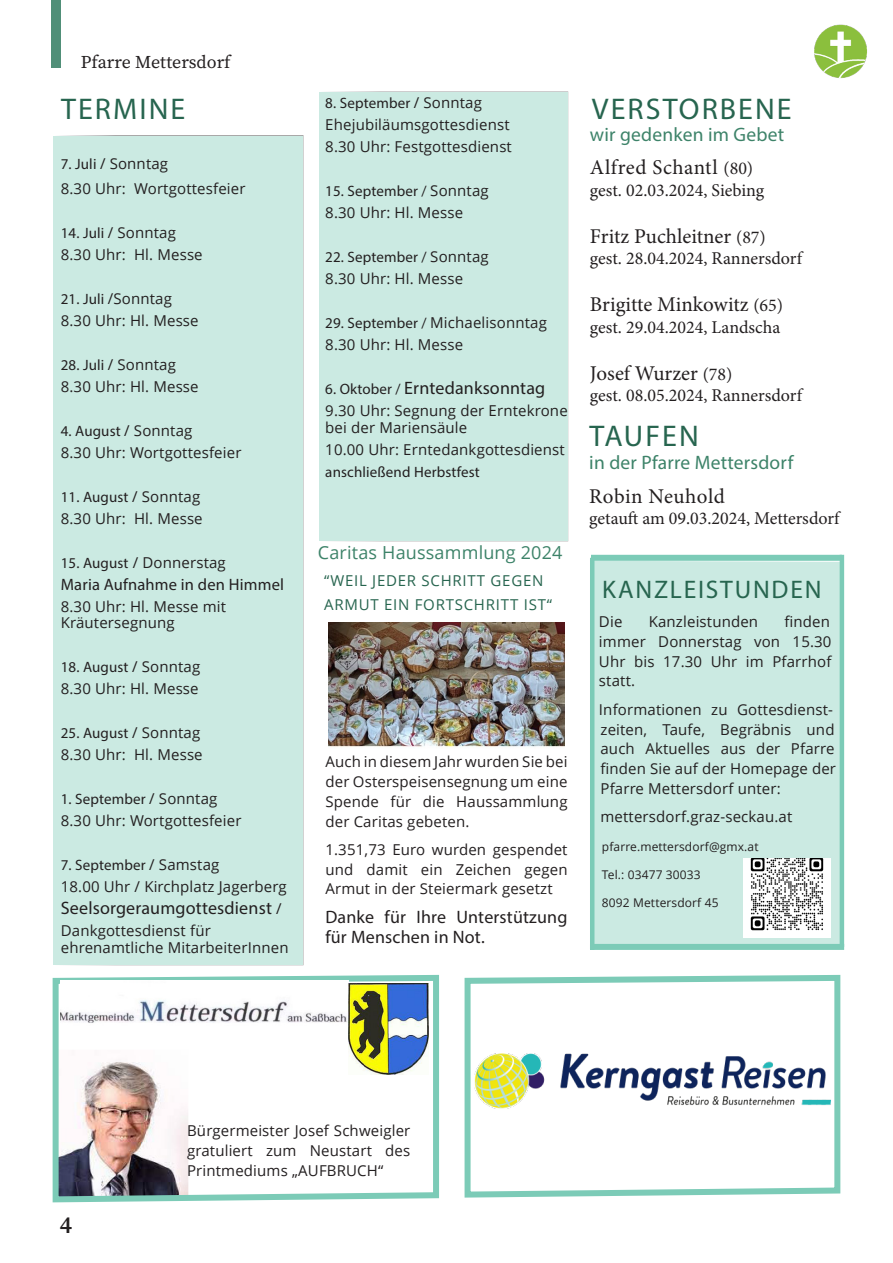
<style>
.page{position:relative;width:893px;height:1263px;background:#fff}
.page>*{position:absolute;margin:0;border:0;box-sizing:border-box;transform-origin:0 0}
.Überschrift{font:30px "Myriad Pro";letter-spacing:.07em;color:#27654f}
.Überschrift-2{font:25.5px "Myriad Pro";letter-spacing:.07em;color:#27654f}
.t1{font:24px "Source Serif Variable";color:#231f20}
.t2{font:21px "Minion Pro";color:#231f20}
.t3{font:21px "Minion Pro";letter-spacing:.025em;color:#231f20}
.Unterüberschrift{font:19.5px "Myriad Pro";letter-spacing:.01em;color:#3d8369}
.t4{font:18px "Minion Pro";color:#231f20}
.Seitentext{font:18px/19.8px "Myriad Pro";letter-spacing:.01em;color:#231f20}
.Unterüberschrift-2{font:18px "Open Sans";letter-spacing:.01em;color:#3d8369}
.t5{font:18px "Source Serif Variable";color:#231f20}
.Seitentext-2{font:16.5px "Myriad Pro";letter-spacing:.01em;color:#231f20}
.Seitentext-3{font:15px/19.8px "Open Sans";letter-spacing:.01em;color:#231f20}
.Seitentext-4{font:15px "Myriad Pro";letter-spacing:.01em;color:#231f20}
.Überschrift-3{font:15px/24px "Open Sans";letter-spacing:.05em;color:#27654f}
.Seitentext-5{font:12px "Open Sans";letter-spacing:.01em;color:#231f20}
.s1{font-family:"Myriad Pro"}
.s2{font-family:"Open Sans"}
.s3{font-family:"Open Sans";font-size:15px}
.s4{font-size:15px}
.s5{font-size:18px}
</style>
<div class="page">
<div style="left:51px;top:0;width:9px;height:68px;background:#508f78"></div>
<img style="left:814px;top:24px;width:53px;height:54px">
<div style="left:318px;top:91px;width:250px;height:450px;background:#cbeae2;border:2px solid #fff"></div>
<div style="left:53px;top:135px;width:250px;height:830px;background:#cbeae2"></div>
<svg style="left:52px;top:974px;width:387px;height:229px"></svg>
<svg style="left:464px;top:974px;width:377px;height:224px"></svg>
<img style="left:61px;top:980px;width:288px;height:49px">
<img style="left:349px;top:984px;width:79px;height:91px">
<div style="left:591px;top:555px;width:251px;height:6px;background:#7ccbb7"></div>
<div style="left:594px;top:561px;width:246px;height:383px;background:#cbeae2"></div>
<img style="left:744px;top:858px;width:87px;height:79px">
<hr style="left:590px;top:558px;width:4px;height:392px;background:#7ccbb7">
<hr style="left:840px;top:555px;width:4px;height:392px;background:#7ccbb7">
<div style="left:590px;top:944px;width:254px;height:6px;background:#7ccbb7"></div>
<img style="left:328px;top:623px;width:236px;height:124px">
<p class="t5" style="left:81px;top:50px;width:151px">Pfarre Mettersdorf</p>
<p class="Überschrift" style="left:61px;top:90px;width:126px">TERMINE</p>
<p class="Seitentext-3" style="left:61px;top:153px;width:109px"><span class="s1">7. Juli</span> / Sonntag</p>
<p class="Seitentext-3" style="left:61px;top:178px;width:186px">8.30 Uhr: Wortgottesfeier</p>
<p class="Seitentext-3" style="left:61px;top:222px;width:117px"><span class="s1">14. Juli</span> / Sonntag</p>
<p class="Seitentext-3" style="left:61px;top:244px;width:143px">8.30 Uhr: Hl. Messe</p>
<p class="Seitentext-3" style="left:61px;top:288px;width:113px"><span class="s1">21. Juli</span> /Sonntag</p>
<p class="Seitentext-3" style="left:61px;top:310px;width:139px">8.30 Uhr: Hl. Messe</p>
<p class="Seitentext-3" style="left:61px;top:354px;width:117px"><span class="s1">28. Juli</span> / Sonntag</p>
<p class="Seitentext-3" style="left:61px;top:376px;width:139px">8.30 Uhr: Hl. Messe</p>
<p class="Seitentext-4" style="left:61px;top:421px;width:133px">4. August <span class="s2">/ Sonntag</span></p>
<p class="Seitentext-3" style="left:61px;top:442px;width:182px">8.30 Uhr: Wortgottesfeier</p>
<p class="Seitentext-4" style="left:61px;top:487px;width:141px">11. August <span class="s2">/ Sonntag</span></p>
<p class="Seitentext-3" style="left:61px;top:508px;width:143px">8.30 Uhr: Hl. Messe</p>
<p class="Seitentext-3" style="left:61px;top:552px;width:167px"><span class="s1">15. August</span> / Donnerstag</p>
<p class="Seitentext-2" style="left:61px;top:574px;width:225px">Maria Aufnahme in den Himmel</p>
<p class="Seitentext-3" style="left:61px;top:597px;width:167px;line-height:16.5px">8.30 Uhr: Hl. Messe mit<br>Kräutersegnung</p>
<p class="Seitentext-4" style="left:61px;top:658px;width:141px">18. August <span class="s2">/ Sonntag</span></p>
<p class="Seitentext-3" style="left:61px;top:678px;width:139px">8.30 Uhr: Hl. Messe</p>
<p class="Seitentext-4" style="left:61px;top:724px;width:141px">25. August <span class="s2">/ Sonntag</span></p>
<p class="Seitentext-3" style="left:61px;top:744px;width:143px">8.30 Uhr: Hl. Messe</p>
<p class="Seitentext-4" style="left:61px;top:790px;width:158px">1. September <span class="s2">/ Sonntag</span></p>
<p class="Seitentext-3" style="left:61px;top:810px;width:182px">8.30 Uhr: Wortgottesfeier</p>
<p class="Seitentext-4" style="left:61px;top:856px;width:160px">7. September <span class="s2">/ Samstag</span></p>
<p class="Seitentext-3" style="left:61px;top:876px;width:228px">18.00 Uhr / Kirchplatz Jagerberg</p>
<p class="Seitentext" style="left:61px;top:898px;width:222px">Seelsorgeraumgottesdienst <span class="s3">/</span></p>
<p class="Seitentext-3" style="left:61px;top:922px;width:229px;line-height:16.5px">Dankgottesdienst für ehrenamtliche MitarbeiterInnen</p>
<p class="Seitentext-4" style="left:325px;top:94px;width:158px">8. September <span class="s2">/ Sonntag</span></p>
<p class="Seitentext-3" style="left:325px;top:114px;width:186px">Ehejubiläumsgottesdienst</p>
<p class="Seitentext-3" style="left:325px;top:136px;width:188px">8.30 Uhr: Festgottesdienst</p>
<p class="Seitentext-4" style="left:325px;top:182px;width:165px">15. September / <span class="s2">Sonntag</span></p>
<p class="Seitentext-3" style="left:325px;top:203px;width:139px">8.30 Uhr: Hl. Messe</p>
<p class="Seitentext-4" style="left:325px;top:248px;width:165px">22. September / <span class="s2">Sonntag</span></p>
<p class="Seitentext-3" style="left:325px;top:269px;width:139px">8.30 Uhr: Hl. Messe</p>
<p class="Seitentext-3" style="left:325px;top:313px;width:223px"><span class="s1">29. September /</span> Michaelisonntag</p>
<p class="Seitentext-3" style="left:325px;top:335px;width:139px">8.30 Uhr: Hl. Messe</p>
<p class="Seitentext" style="left:325px;top:378px;width:222px"><span class="s4">6. Oktober /</span> Erntedanksonntag</p>
<p class="Seitentext-3" style="left:325px;top:402px;width:244px;line-height:16.5px">9.30 Uhr: Segnung der Erntekrone bei der Mariensäule</p>
<p class="Seitentext-3" style="left:325px;top:439px;width:241px">10.00 Uhr: Erntedankgottesdienst</p>
<p class="Seitentext-4" style="left:325px;top:462px;width:156px">anschließend Herbstfest</p>
<p class="Unterüberschrift-2" style="left:318px;top:540px;width:246px">Caritas Haussammlung 2024</p>
<p class="Überschrift-3" style="left:324px;top:568px;width:229px">“WEIL JEDER SCHRITT GEGEN<br>ARMUT EIN FORTSCHRITT IST“</p>
<p class="Seitentext-3" style="left:325px;top:751px;width:244px;text-align:justify">Auch in diesem Jahr wurden Sie bei der Osterspeisensegnung um eine Spende für die Haussammlung der Caritas gebeten.</p>
<p class="Seitentext-3" style="left:325px;top:839px;width:244px;text-align:justify">1.351,73 Euro wurden gespendet und damit ein Zeichen gegen Armut in der Steiermark gesetzt</p>
<p class="Seitentext" style="left:325px;top:906px;width:244px">Danke für Ihre Unterstützung für Menschen in Not.</p>
<p class="Überschrift" style="left:592px;top:90px;width:201px">VERSTORBENE</p>
<p class="Unterüberschrift" style="left:590px;top:123px;width:196px">wir gedenken im Gebet</p>
<p class="t3" style="left:590px;top:154px;width:165px">Alfred Schantl <span class="s5">(80)</span></p>
<p class="t4" style="left:590px;top:178px;width:176px">gest. 02.03.2024, Siebing</p>
<p class="t2" style="left:590px;top:222px;width:177px">Fritz Puchleitner <span class="s5">(87)</span></p>
<p class="t4" style="left:590px;top:247px;width:214px">gest. 28.04.2024, Rannersdorf</p>
<p class="t2" style="left:590px;top:290px;width:195px">Brigitte Minkowitz <span class="s5">(65)</span></p>
<p class="t4" style="left:590px;top:315px;width:192px">gest. 29.04.2024, Landscha</p>
<p class="t2" style="left:590px;top:359px;width:144px">Josef Wurzer <span class="s5">(78)</span></p>
<p class="t4" style="left:590px;top:383px;width:214px">gest. 08.05.2024, Rannersdorf</p>
<p class="Überschrift" style="left:590px;top:417px;width:111px">TAUFEN</p>
<p class="Unterüberschrift" style="left:589px;top:450px;width:206px">in der Pfarre Mettersdorf</p>
<p class="t3" style="left:589px;top:482px;width:137px">Robin Neuhold</p>
<p class="t4" style="left:589px;top:506px;width:252px">getauft am 09.03.2024, Mettersdorf</p>
<p class="Überschrift-2" style="left:602px;top:574px;width:221px">KANZLEISTUNDEN</p>
<p class="Seitentext-3" style="left:599px;top:611px;width:25px">Die</p>
<p class="Seitentext-3" style="left:649px;top:611px;width:111px">Kanzleistunden</p>
<p class="Seitentext-3" style="left:599px;top:611px;width:234px;text-align:justify;text-indent:186px">finden immer Donnerstag von 15.30<br>Uhr bis 17.30 Uhr im Pfarrhof statt.</p>
<p class="Seitentext-3" style="left:599px;top:699px;width:239px">Informationen zu Gottesdienst&shy;zeiten, Taufe, Begräbnis und auch Aktuelles aus der Pfarre finden Sie auf der Homepage der<br>Pfarre Mettersdorf unter:</p>
<p class="Seitentext-3" style="left:600px;top:806px;width:193px">mettersdorf.graz-seckau.at</p>
<p class="Seitentext-5" style="left:602px;top:838px;width:158px">pfarre.mettersdorf@gmx.at</p>
<p class="Seitentext-5" style="left:602px;top:866px;width:100px">Tel.: 03477 30033</p>
<p class="Seitentext-5" style="left:602px;top:894px;width:118px">8092 Mettersdorf 45</p>
<h3 class="t1" style="left:60px;top:1209px;width:14px">4</h3>
<p class="Seitentext-3" style="left:187px;top:1120px;width:225px;text-align:justify">Bürgermeister Josef Schweigler gratuliert zum Neustart des Printmediums „AUFBRUCH“</p>
</div>
